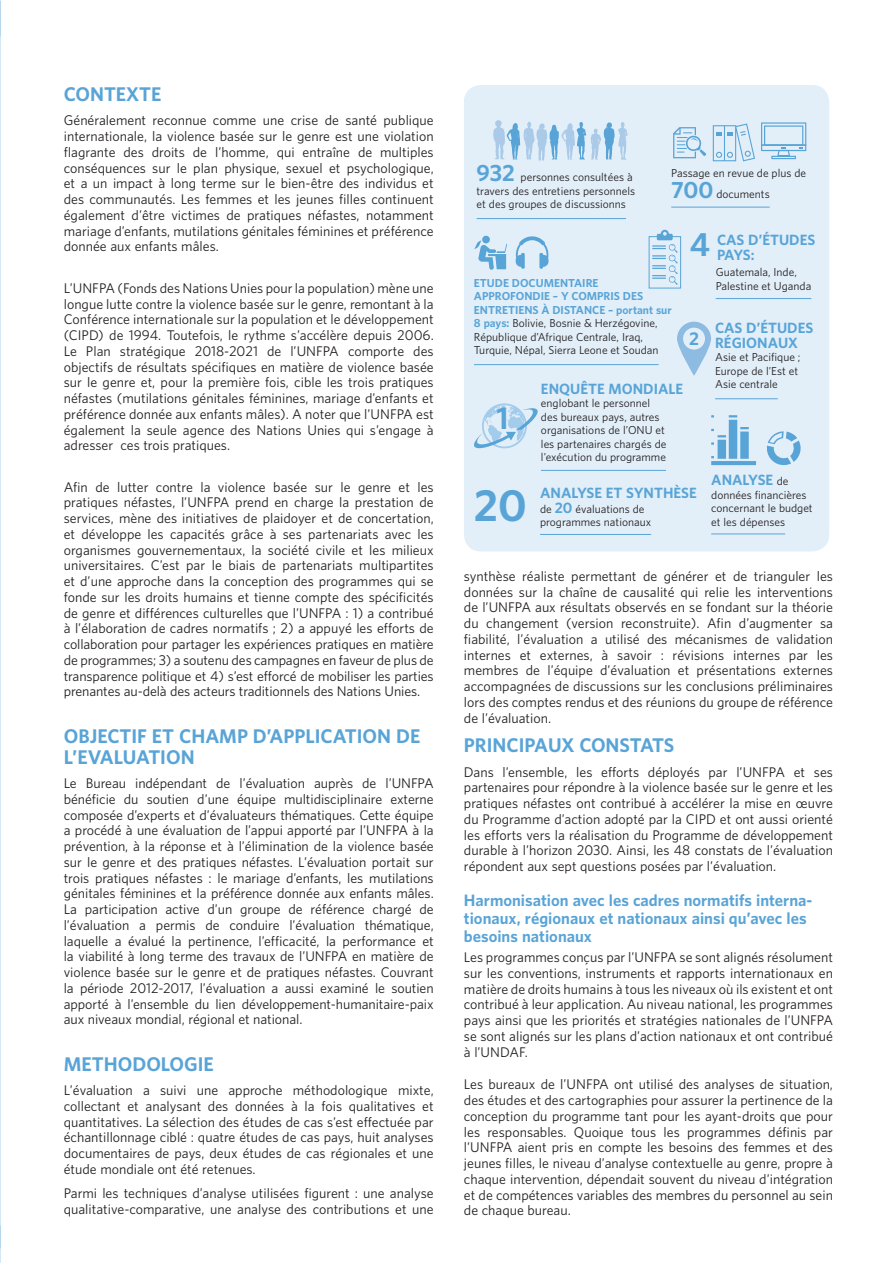
<style>
.page{position:relative;width:893px;height:1263px;background:#fff}
.page>*{position:absolute;margin:0;border:0;box-sizing:border-box;transform-origin:0 0}
.t1{font:700 40.2px "UNFPA";color:#59a4d7}
.Cube_green{font:700 30px "UNFPA";color:#59a4d7}
.t2{font:700 28.2px "UNFPA";color:#59a4d7}
.Heading{font:700 18px/21px "UNFPA";color:#59a4d7}
.Cube_green-2{font:700 16.5px "UNFPA";color:#59a4d7}
.sub_head{font:700 15px/18px "UNFPA";color:#59a4d7}
.Cube_green-3{font:700 13.5px/15px "UNFPA";color:#59a4d7}
.Text{font:12.75px/15.8px "UNFPA Text";color:#231f20;text-align:justify}
.Cube_green-4{font:10.5px/13.5px "UNFPA Text";color:#231f20}
.s1{font-family:"UNFPA";font-weight:700;font-size:21px;color:#59a4d7}
.s2{font-family:"UNFPA";font-weight:700;color:#59a4d7}
.s3{font-family:"UNFPA";font-weight:700;font-size:13.5px;color:#59a4d7}
.s4{font-family:"UNFPA Text";font-weight:400;font-size:10.5px;color:#231f20}
</style>
<div class="page">
<div style="left:464px;top:85px;width:365px;height:466px;background:#e2eff9;border-radius:17px"></div>
<hr style="left:671px;top:207px;width:99px;height:1px;background:#59a4d7">
<hr style="left:474px;top:364px;width:185px;height:1px;background:#59a4d7">
<hr style="left:715px;top:398px;width:63px;height:1px;background:#59a4d7">
<hr style="left:477px;top:218px;width:149px;height:1px;background:#59a4d7">
<svg style="left:493px;top:120px;width:135px;height:41px"></svg>
<svg style="left:474px;top:405px;width:64px;height:44px"></svg>
<div style="left:649px;top:236px;width:32px;height:52px;border:1px solid #59a4d7"></div>
<svg style="left:652px;top:230px;width:26px;height:55px"></svg>
<svg style="left:677px;top:322px;width:34px;height:54px"></svg>
<hr style="left:716px;top:298px;width:95px;height:1px;background:#59a4d7">
<hr style="left:540px;top:534px;width:111px;height:1px;background:#59a4d7">
<svg style="left:516px;top:236px;width:32px;height:33px"></svg>
<div style="left:482px;top:236px;width:8px;height:7px;background:#59a4d7;border-radius:50%"></div>
<svg style="left:474px;top:240px;width:33px;height:30px"></svg>
<svg style="left:761px;top:122px;width:45px;height:37px"></svg>
<svg style="left:713px;top:123px;width:42px;height:38px"></svg>
<svg style="left:673px;top:127px;width:33px;height:31px"></svg>
<hr style="left:541px;top:470px;width:125px;height:1px;background:#59a4d7">
<svg style="left:711px;top:415px;width:45px;height:50px"></svg>
<svg style="left:766px;top:431px;width:35px;height:34px"></svg>
<hr style="left:711px;top:533px;width:74px;height:1px;background:#59a4d7">
<p class="Heading" style="left:64px;top:83px;width:99px">CONTEXTE</p>
<p class="Text" style="left:64px;top:112px;width:371px">Généralement reconnue comme une crise de santé publique internationale, la violence basée sur le genre est une violation flagrante des droits de l’homme, qui entraîne de multiples conséquences sur le plan physique, sexuel et psychologique, et a un impact à long terme sur le bien-être des individus et des communautés. Les femmes et les jeunes filles continuent également d’être victimes de pratiques néfastes, notamment mariage d’enfants, mutilations génitales féminines et préférence donnée aux enfants mâles.</p>
<p class="Text" style="left:64px;top:280px;width:371px">L’UNFPA (Fonds des Nations Unies pour la population) mène une longue lutte contre la violence basée sur le genre, remontant à la Conférence internationale sur la population et le développement (CIPD) de 1994. Toutefois, le rythme s’accélère depuis 2006.<br>Le Plan stratégique 2018-2021 de l’UNFPA comporte des objectifs de résultats spécifiques en matière de violence basée sur le genre et, pour la première fois, cible les trois pratiques néfastes (mutilations génitales féminines, mariage d’enfants et préférence donnée aux enfants mâles). A noter que l’UNFPA est également la seule agence des Nations Unies qui s’engage à adresser ces trois pratiques.</p>
<p class="Text" style="left:64px;top:478px;width:371px">Afin de lutter contre la violence basée sur le genre et les pratiques néfastes, l’UNFPA prend en charge la prestation de services, mène des initiatives de plaidoyer et de concertation, et développe les capacités grâce à ses partenariats avec les organismes gouvernementaux, la société civile et les milieux universitaires. C’est par le biais de partenariats multipartites et d’une approche dans la conception des programmes qui se fonde sur les droits humains et tienne compte des spécificités de genre et différences culturelles que l’UNFPA : 1) a contribué à l’élaboration de cadres normatifs ; 2) a appuyé les efforts de collaboration pour partager les expériences pratiques en matière de programmes; 3) a soutenu des campagnes en faveur de plus de transparence politique et 4) s’est efforcé de mobiliser les parties prenantes au-delà des acteurs traditionnels des Nations Unies.</p>
<p class="Heading" style="left:64px;top:725px;width:358px">OBJECTIF ET CHAMP D’APPLICATION DE<br>L’EVALUATION</p>
<p class="Text" style="left:64px;top:775px;width:371px">Le Bureau indépendant de l’évaluation auprès de l’UNFPA bénéficie du soutien d’une équipe multidisciplinaire externe composée d’experts et d’évaluateurs thématiques. Cette équipe a procédé à une évaluation de l’appui apporté par l’UNFPA à la prévention, à la réponse et à l’élimination de la violence basée sur le genre et des pratiques néfastes. L’évaluation portait sur trois pratiques néfastes : le mariage d’enfants, les mutilations génitales féminines et la préférence donnée aux enfants mâles.<br>La participation active d’un groupe de référence chargé de l’évaluation a permis de conduire l’évaluation thématique, laquelle a évalué la pertinence, l’efficacité, la performance et la viabilité à long terme des travaux de l’UNFPA en matière de violence basée sur le genre et de pratiques néfastes. Couvrant la période 2012-2017, l’évaluation a aussi examiné le soutien apporté à l’ensemble du lien développement-humanitaire-paix aux niveaux mondial, régional et national.</p>
<p class="Heading" style="left:64px;top:1053px;width:152px">METHODOLOGIE</p>
<p class="Text" style="left:64px;top:1082px;width:371px">L’évaluation a suivi une approche méthodologique mixte, collectant et analysant des données à la fois qualitatives et quantitatives. La sélection des études de cas s’est effectuée par échantillonnage ciblé : quatre études de cas pays, huit analyses documentaires de pays, deux études de cas régionales et une étude mondiale ont été retenues.</p>
<p class="Text" style="left:64px;top:1185px;width:371px">Parmi les techniques d’analyse utilisées figurent : une analyse qualitative-comparative, une analyse des contributions et une</p>
<p class="Cube_green-4" style="left:477px;top:170px;width:160px"><span class="s1">932</span> personnes consultées à travers des entretiens personnels et des groupes de discussionns</p>
<p class="Cube_green-4" style="left:671px;top:162px;width:136px;line-height:21px">Passage en revue de plus de<br><span class="s1">700</span> documents</p>
<p class="Cube_green-3" style="left:717px;top:232px;width:100px">CAS D’ÉTUDES<br>PAYS:</p>
<p class="Cube_green-4" style="left:716px;top:265px;width:97px">Guatemala, Inde,<br>Palestine et Uganda</p>
<p class="Cube_green" style="left:690px;top:224px;width:22px">4</p>
<p class="Cube_green-4" style="left:474px;top:276px;width:199px"><span class="s2">ETUDE DOCUMENTAIRE APPROFONDIE – Y COMPRIS DES ENTRETIENS À DISTANCE – portant sur 8 pays:</span> Bolivie, Bosnie &amp; Herzégovine, République d’Afrique Centrale, Iraq, Turquie, Népal, Sierra Leone et Soudan</p>
<p class="Cube_green-3" style="left:715px;top:320px;width:100px">CAS D’ÉTUDES<br>RÉGIONAUX</p>
<p class="Cube_green-4" style="left:715px;top:350px;width:87px">Asie et Pacifique ;<br>Europe de l’Est et<br>Asie centrale</p>
<p class="Cube_green-2" style="left:689px;top:327px;width:11px">2</p>
<p class="Cube_green-3" style="left:541px;top:381px;width:144px">ENQUÊTE MONDIALE</p>
<p class="Cube_green-4" style="left:541px;top:396px;width:127px">englobant le personnel des bureaux pays, autres organisations de l’ONU et les partenaires chargés de l’exécution du programme</p>
<p class="t2" style="left:497px;top:399px;width:13px">1</p>
<p class="t1" style="left:474px;top:478px;width:54px">20</p>
<p class="Cube_green-3" style="left:540px;top:485px;width:158px">ANALYSE ET SYNTHÈSE</p>
<p class="Cube_green-4" style="left:540px;top:501px;width:106px">de <span class="s3">20</span> évaluations de</p>
<p class="Cube_green-4" style="left:540px;top:515px;width:113px">programmes nationaux</p>
<p class="Cube_green-3" style="left:711px;top:472px;width:79px">ANALYSE <span class="s4">de</span></p>
<p class="Cube_green-4" style="left:711px;top:487px;width:103px">données financières concernant le budget et les dépenses</p>
<p class="Text" style="left:464px;top:568px;width:371px">synthèse réaliste permettant de générer et de trianguler les données sur la chaîne de causalité qui relie les interventions de l’UNFPA aux résultats observés en se fondant sur la théorie du changement (version reconstruite). Afin d’augmenter sa fiabilité, l’évaluation a utilisé des mécanismes de validation internes et externes, à savoir : révisions internes par les membres de l’équipe d’évaluation et présentations externes accompagnées de discussions sur les conclusions préliminaires lors des comptes rendus et des réunions du groupe de référence de l’évaluation.</p>
<p class="Heading" style="left:464px;top:734px;width:212px">PRINCIPAUX CONSTATS</p>
<p class="Text" style="left:464px;top:763px;width:371px">Dans l’ensemble, les efforts déployés par l’UNFPA et ses partenaires pour répondre à la violence basée sur le genre et les pratiques néfastes ont contribué à accélérer la mise en œuvre du Programme d’action adopté par la CIPD et ont aussi orienté les efforts vers la réalisation du Programme de développement durable à l’horizon 2030. Ainsi, les 48 constats de l’évaluation répondent aux sept questions posées par l’évaluation.</p>
<p class="sub_head" style="left:464px;top:891px;width:350px">Harmonisation avec les cadres normatifs interna&shy;tionaux, régionaux et nationaux ainsi qu’avec les besoins nationaux</p>
<p class="Text" style="left:464px;top:949px;width:371px">Les programmes conçus par l’UNFPA se sont alignés résolument sur les conventions, instruments et rapports internationaux en matière de droits humains à tous les niveaux où ils existent et ont contribué à leur application. Au niveau national, les programmes pays ainsi que les priorités et stratégies nationales de l’UNFPA se sont alignés sur les plans d’action nationaux et ont contribué à l’UNDAF.</p>
<p class="Text" style="left:464px;top:1076px;width:371px">Les bureaux de l’UNFPA ont utilisé des analyses de situation, des études et des cartographies pour assurer la pertinence de la conception du programme tant pour les ayant-droits que pour les responsables. Quoique tous les programmes définis par l’UNFPA aient pris en compte les besoins des femmes et des jeunes filles, le niveau d’analyse contextuelle au genre, propre à chaque intervention, dépendait souvent du niveau d’intégration et de compétences variables des membres du personnel au sein de chaque bureau.</p>
</div>
